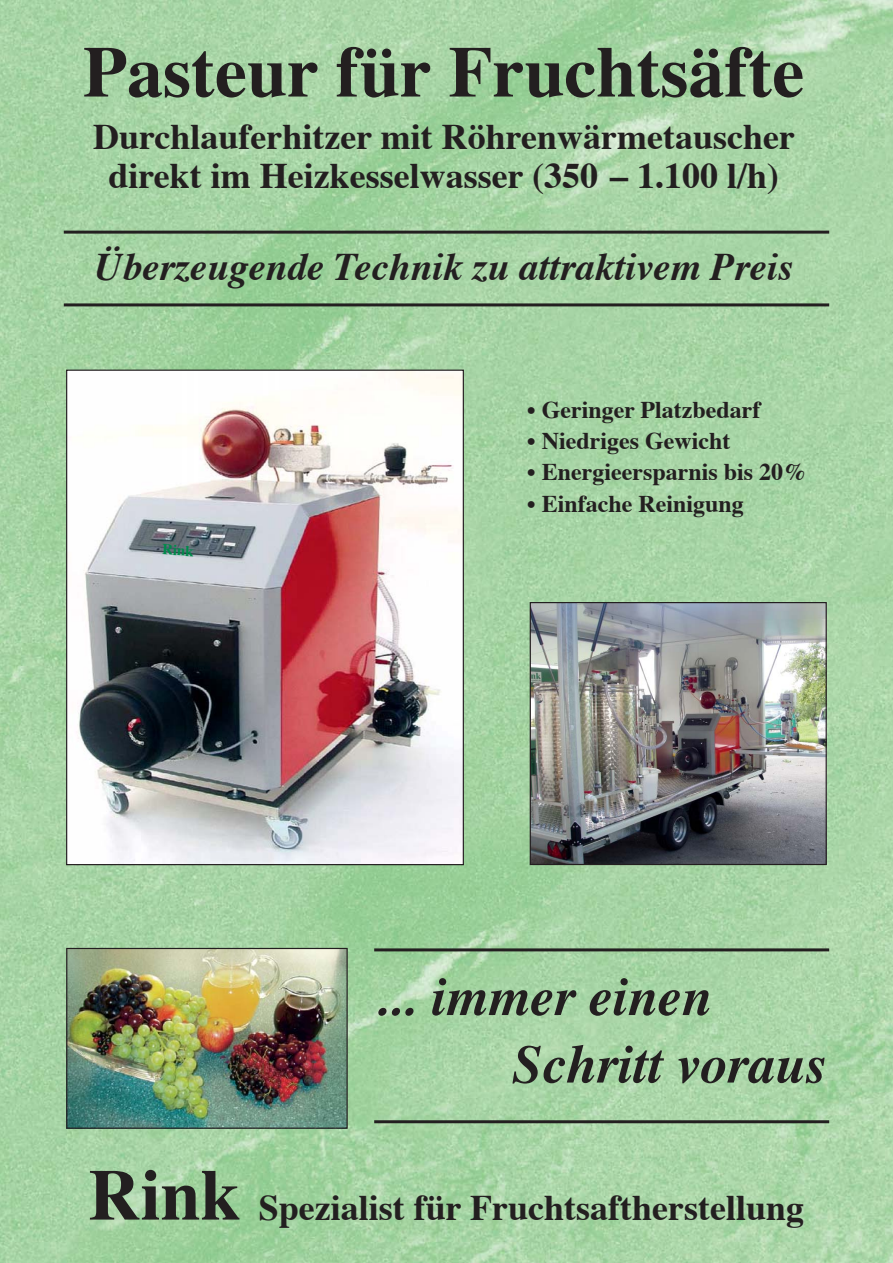
<style>
.page{position:relative;width:893px;height:1263px;background:#fff}
.page>*{position:absolute;margin:0;border:0;box-sizing:border-box;transform-origin:0 0}
.t1{font:700 72px "Times";color:#231f20}
.t2{font:italic 700 54px/67.5px "Times";color:#231f20}
.t3{font:italic 700 39px "Times";color:#231f20}
.t4{font:700 36px/39px "Times";color:#231f20;text-align:center}
.t5{font:700 24px "Times";color:#231f20}
.t6{font:700 15px "Times";color:#008a4b}
.s1{font-size:72px}
</style>
<div class="page">
<img style="left:0;top:0;width:893px;height:1263px">
<img style="left:68px;top:372px;width:394px;height:491px">
<img style="left:532px;top:604px;width:293px;height:259px">
<div style="left:530px;top:602px;width:297px;height:263px;border:1px solid #231f20"></div>
<img style="left:68px;top:950px;width:278px;height:177px">
<div style="left:66px;top:948px;width:282px;height:181px;border:1px solid #231f20"></div>
<hr style="left:64px;top:231px;width:765px;height:3px;background:#231f20">
<hr style="left:374px;top:948px;width:455px;height:3px;background:#231f20">
<hr style="left:374px;top:1120px;width:455px;height:3px;background:#231f20">
<hr style="left:64px;top:303px;width:765px;height:3px;background:#231f20">
<h1 class="t1" style="left:83px;top:43px;width:723px">Pasteur für Fruchtsäfte</h1>
<p class="t4" style="left:93px;top:120px;width:703px">Durchlauferhitzer mit Röhrenwärmetauscher direkt im Heizkesselwasser (350 – 1.100 l/h)</p>
<p class="t3" style="left:95px;top:251px;width:700px">Überzeugende Technik zu attraktivem Preis</p>
<p class="t6" style="left:163px;top:543px;width:33px;rotate:3deg">Rink</p>
<p class="t5" style="left:527px;top:400px;width:235px">• Geringer Platzbedarf</p>
<p class="t5" style="left:527px;top:431px;width:205px">• Niedriges Gewicht</p>
<p class="t5" style="left:527px;top:462px;width:281px">• Energieersparnis bis 20%</p>
<p class="t5" style="left:527px;top:493px;width:218px">• Einfache Reinigung</p>
<h2 class="t2" style="left:512px;top:968px;width:315px;text-indent:-135px">... immer einen<br>Schritt voraus</h2>
<p class="t4" style="left:89px;top:1191px;width:717px"><span class="s1">Rink</span> Spezialist für Fruchtsaftherstellung</p>
</div>
